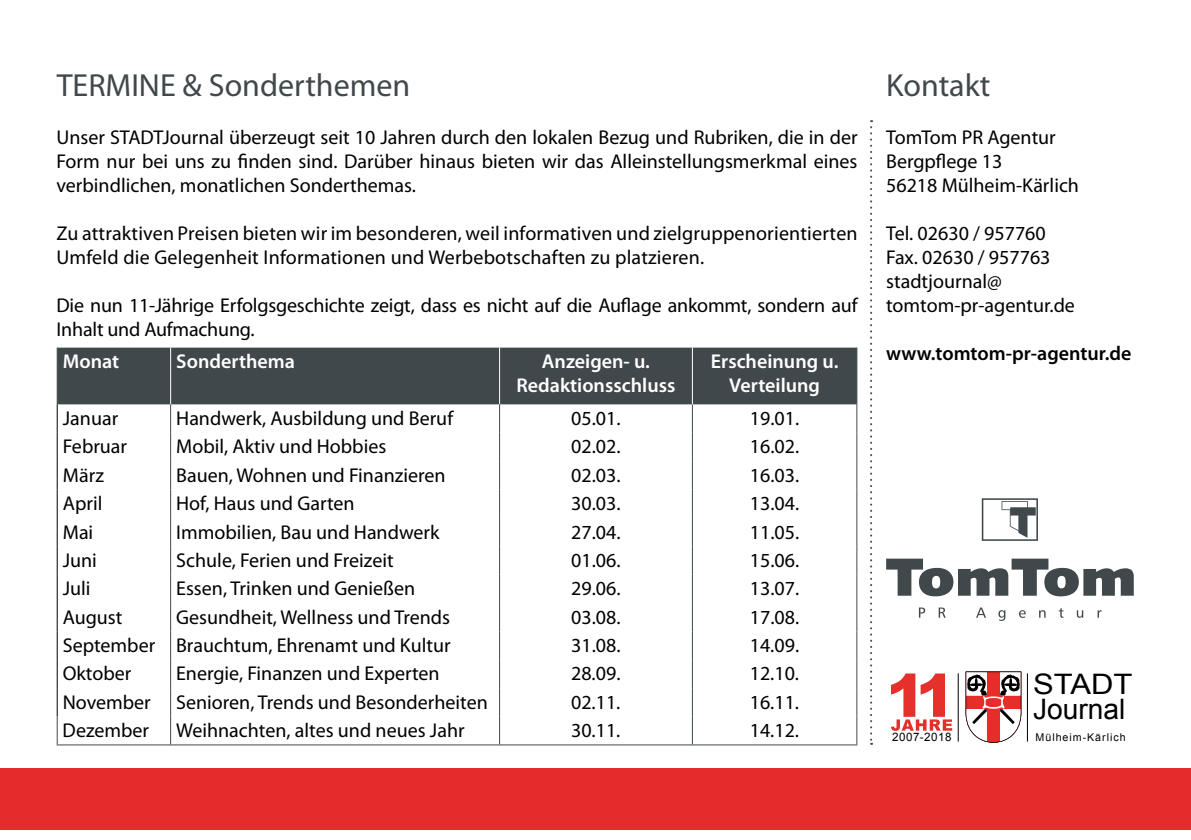
<style>
.page{position:relative;width:1191px;height:840px;background:#fff}
.page>*{position:absolute;margin:0;border:0;box-sizing:border-box;transform-origin:0 0}
.t1{font:900 59.4px "Arial";color:#e6302b}
.t2{font:32px "Myriad Pro";color:#41484b}
.t3{font:28.2px "Arial";color:#000}
.t4{font:28.2px "Arial";color:#000;scale:1.1 1}
.t5{font:20px/24px "Myriad Pro";color:#000}
.t6{font:600 20px/24px "Myriad Pro";color:#fff;text-align:center}
.t7{font:600 20px "Myriad Pro";color:#000}
.t8{font:11.6px "Arial";letter-spacing:.04em;color:#000}
.t9{font:10.6px "Arial";letter-spacing:.09em;color:#000}
</style>
<div class="page">
<div style="left:58px;top:347px;width:798px;height:57px;background:#41484b"></div>
<hr style="left:170px;top:347px;width:1px;height:57px;background:#fff">
<hr style="left:499px;top:347px;width:1px;height:57px;background:#fff">
<svg style="left:170px;top:404px;width:1px;height:340px"></svg>
<svg style="left:499px;top:404px;width:1px;height:340px"></svg>
<hr style="left:57px;top:347px;width:1px;height:57px;background:#41484b">
<hr style="left:856px;top:347px;width:1px;height:57px;background:#41484b">
<svg style="left:692px;top:404px;width:1px;height:340px"></svg>
<svg style="left:57px;top:404px;width:1px;height:340px"></svg>
<hr style="left:57px;top:744px;width:114px;height:1px;background:#41484b">
<svg style="left:856px;top:404px;width:1px;height:340px"></svg>
<hr style="left:171px;top:744px;width:328px;height:1px;background:#41484b">
<hr style="left:499px;top:744px;width:193px;height:1px;background:#41484b">
<hr style="left:692px;top:744px;width:165px;height:1px;background:#41484b">
<hr style="left:692px;top:347px;width:1px;height:57px;background:#fff">
<svg style="left:870px;top:120px;width:2px;height:624px"></svg>
<div style="left:0;top:768px;width:1191px;height:61px;background:#e62c2b"></div>
<svg style="left:919px;top:607px;width:6px;height:10px"></svg>
<svg style="left:938px;top:607px;width:7px;height:10px"></svg>
<svg style="left:976px;top:607px;width:10px;height:10px"></svg>
<svg style="left:998px;top:610px;width:7px;height:10px"></svg>
<svg style="left:1019px;top:610px;width:6px;height:7px"></svg>
<svg style="left:1039px;top:610px;width:6px;height:7px"></svg>
<svg style="left:1058px;top:608px;width:5px;height:9px"></svg>
<svg style="left:1076px;top:610px;width:7px;height:7px"></svg>
<svg style="left:1097px;top:610px;width:4px;height:7px"></svg>
<svg style="left:981px;top:498px;width:57px;height:42px"></svg>
<svg style="left:886px;top:558px;width:247px;height:38px"></svg>
<svg style="left:891px;top:719px;width:61px;height:11px"></svg>
<svg style="left:965px;top:671px;width:56px;height:71px"></svg>
<hr style="left:958px;top:673px;width:1px;height:68px;background:#000">
<hr style="left:1027px;top:673px;width:1px;height:68px;background:#000">
<h2 class="t2" style="left:57px;top:68px;width:355px">TERMINE &amp; Sonderthemen</h2>
<h2 class="t2" style="left:886px;top:68px;width:106px">Kontakt</h2>
<p class="t5" style="left:56px;top:126px;width:802px;text-align:justify">Unser STADTJournal überzeugt seit 10 Jahren durch den lokalen Bezug und Rubriken, die in der Form nur bei uns zu finden sind. Darüber hinaus bieten wir das Alleinstellungsmerkmal eines verbindlichen, monatlichen Sonderthemas.</p>
<p class="t5" style="left:56px;top:222px;width:802px">Zu attraktiven Preisen bieten wir im besonderen, weil informativen und zielgruppenorientierten<br>Umfeld die Gelegenheit Informationen und Werbebotschaften zu platzieren.</p>
<p class="t5" style="left:56px;top:294px;width:802px">Die nun 11-Jährige Erfolgsgeschichte zeigt, dass es nicht auf die Auflage ankommt, sondern auf<br>Inhalt und Aufmachung.</p>
<p class="t6" style="left:63px;top:350px;width:58px">Monat</p>
<p class="t6" style="left:176px;top:350px;width:120px">Sonderthema</p>
<p class="t6" style="left:516px;top:350px;width:160px">Anzeigen- u.<br>Redaktionsschluss</p>
<p class="t6" style="left:711px;top:350px;width:129px">Erscheinung u.<br>Verteilung</p>
<p class="t5" style="left:63px;top:406px;width:57px">Januar</p>
<p class="t5" style="left:176px;top:406px;width:278px">Handwerk, Ausbildung und Beruf</p>
<p class="t5" style="left:571px;top:406px;width:51px">05.01.</p>
<p class="t5" style="left:750px;top:406px;width:51px">19.01.</p>
<p class="t5" style="left:63px;top:435px;width:66px">Februar</p>
<p class="t5" style="left:176px;top:435px;width:211px">Mobil, Aktiv und Hobbies</p>
<p class="t5" style="left:571px;top:435px;width:51px">02.02.</p>
<p class="t5" style="left:750px;top:435px;width:51px">16.02.</p>
<p class="t5" style="left:63px;top:463px;width:43px">März</p>
<p class="t5" style="left:176px;top:463px;width:271px">Bauen, Wohnen und Finanzieren</p>
<p class="t5" style="left:571px;top:463px;width:51px">02.03.</p>
<p class="t5" style="left:750px;top:463px;width:51px">16.03.</p>
<p class="t5" style="left:63px;top:491px;width:41px">April</p>
<p class="t5" style="left:176px;top:491px;width:180px">Hof, Haus und Garten</p>
<p class="t5" style="left:571px;top:491px;width:51px">30.03.</p>
<p class="t5" style="left:750px;top:491px;width:51px">13.04.</p>
<p class="t5" style="left:63px;top:520px;width:32px">Mai</p>
<p class="t5" style="left:176px;top:520px;width:265px">Immobilien, Bau und Handwerk</p>
<p class="t5" style="left:571px;top:520px;width:51px">27.04.</p>
<p class="t5" style="left:750px;top:520px;width:51px">11.05.</p>
<p class="t5" style="left:63px;top:548px;width:36px">Juni</p>
<p class="t5" style="left:176px;top:548px;width:219px">Schule, Ferien und Freizeit</p>
<p class="t5" style="left:571px;top:548px;width:51px">01.06.</p>
<p class="t5" style="left:750px;top:548px;width:51px">15.06.</p>
<p class="t5" style="left:63px;top:576px;width:29px">Juli</p>
<p class="t5" style="left:176px;top:576px;width:241px">Essen, Trinken und Genießen</p>
<p class="t5" style="left:571px;top:576px;width:51px">29.06.</p>
<p class="t5" style="left:750px;top:576px;width:51px">13.07.</p>
<p class="t5" style="left:63px;top:605px;width:61px">August</p>
<p class="t5" style="left:176px;top:605px;width:275px">Gesundheit, Wellness und Trends</p>
<p class="t5" style="left:571px;top:605px;width:51px">03.08.</p>
<p class="t5" style="left:750px;top:605px;width:51px">17.08.</p>
<p class="t5" style="left:63px;top:633px;width:389px">September Brauchtum, Ehrenamt und Kultur</p>
<p class="t5" style="left:571px;top:633px;width:51px">31.08.</p>
<p class="t5" style="left:750px;top:633px;width:51px">14.09.</p>
<p class="t5" style="left:63px;top:661px;width:70px">Oktober</p>
<p class="t5" style="left:176px;top:661px;width:265px">Energie, Finanzen und Experten</p>
<p class="t5" style="left:571px;top:661px;width:51px">28.09.</p>
<p class="t5" style="left:750px;top:661px;width:51px">12.10.</p>
<p class="t5" style="left:63px;top:690px;width:90px">November</p>
<p class="t5" style="left:176px;top:690px;width:313px">Senioren, Trends und Besonderheiten</p>
<p class="t5" style="left:571px;top:690px;width:51px">02.11.</p>
<p class="t5" style="left:749px;top:690px;width:51px">16.11.</p>
<p class="t5" style="left:63px;top:718px;width:88px">Dezember</p>
<p class="t5" style="left:176px;top:718px;width:290px">Weihnachten, altes und neues Jahr</p>
<p class="t5" style="left:571px;top:718px;width:51px">30.11.</p>
<p class="t5" style="left:749px;top:718px;width:51px">14.12.</p>
<p class="t5" style="left:886px;top:126px;width:194px">TomTom PR Agentur<br>Bergpflege 13<br>56218 Mülheim-Kärlich</p>
<p class="t5" style="left:886px;top:222px;width:190px">Tel. 02630 / 957760<br>Fax. 02630 / 957763 stadtjournal@ tomtom-pr-agentur.de</p>
<p class="t7" style="left:886px;top:342px;width:247px">www.tomtom-pr-agentur.de</p>
<h1 class="t1" style="left:886px;top:652px;width:71px">11</h1>
<p class="t8" style="left:892px;top:729px;width:61px">2007-2018</p>
<h3 class="t4" style="left:1033px;top:665px;width:92px">STADT</h3>
<h3 class="t3" style="left:1033px;top:690px;width:94px">Journal</h3>
<p class="t9" style="left:1035px;top:730px;width:91px">Mülheim-Kärlich</p>
</div>
